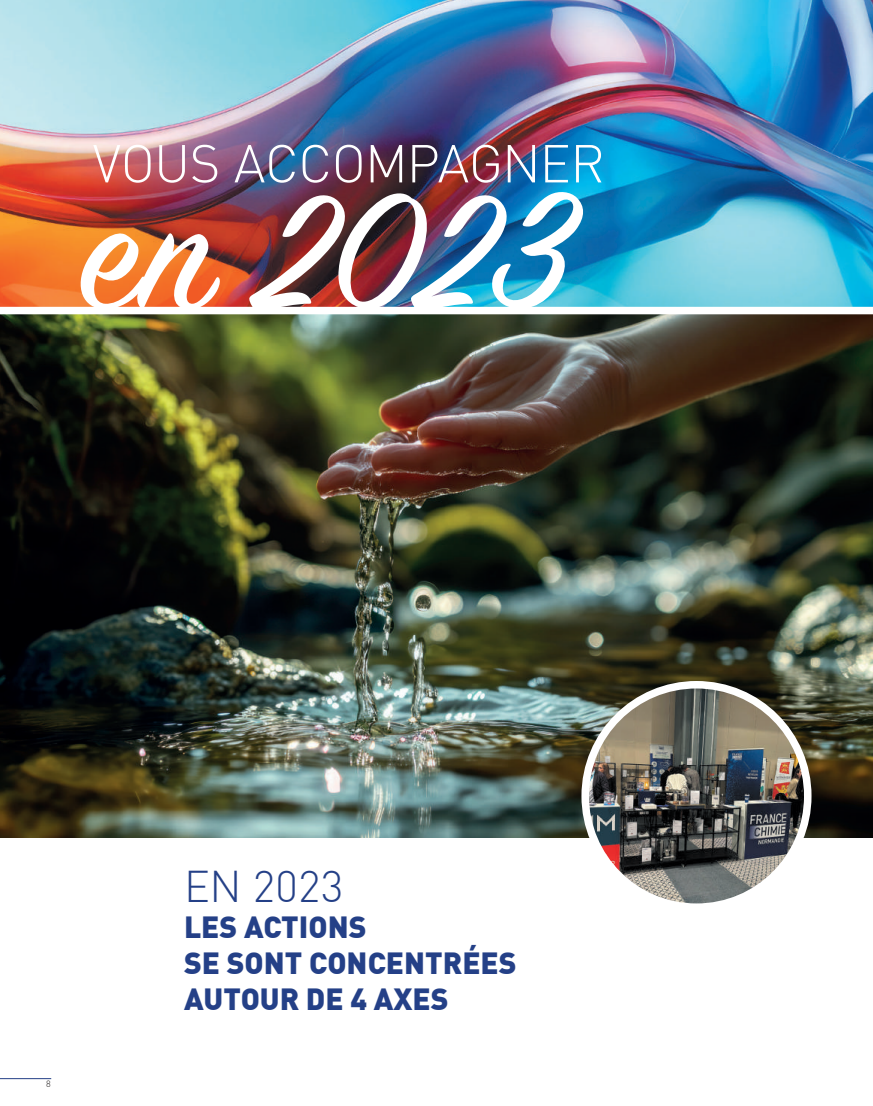
<style>
.page{position:relative;width:873px;height:1106px;background:#fff}
.page>*{position:absolute;margin:0;border:0;box-sizing:border-box;transform-origin:0 0}
.t1{font:183.45px "Sign Painter House Script";letter-spacing:-.015em;color:#fff}
.t2{font:300 52.5px "DIN Offc";letter-spacing:-.01em;color:#fff}
.t3{font:300 43.5px "DIN Offc";letter-spacing:.005em;color:#244087}
.t4{font:900 30px/36px "DIN Offc";color:#244087}
.t5{font:300 9px "DIN Offc";color:#231f20}
</style>
<div class="page">
<hr style="left:0;top:1078px;width:51px;height:1px;background:#244087">
<img style="left:0;top:0;width:872px;height:837px">
<img style="left:585px;top:685px;width:222px;height:222px;border-radius:111px">
<div style="left:581px;top:681px;width:230px;height:230px;border:8px solid #fff;border-radius:50%"></div>
<div style="left:0;top:307px;width:872px;height:7px;background:#fff"></div>
<h2 class="t2" style="left:93px;top:131px;width:513px">VOUS ACCOMPAGNER</h2>
<h1 class="t1" style="left:80px;top:139px;width:489px">en 2023</h1>
<p class="t5" style="left:46px;top:1078px;width:6px">8</p>
<h3 class="t3" style="left:184px;top:859px;width:161px">EN 2023</h3>
<p class="t4" style="left:184px;top:907px;width:334px">LES ACTIONS<br>SE SONT CONCENTRÉES<br>AUTOUR DE 4 AXES</p>
</div>
